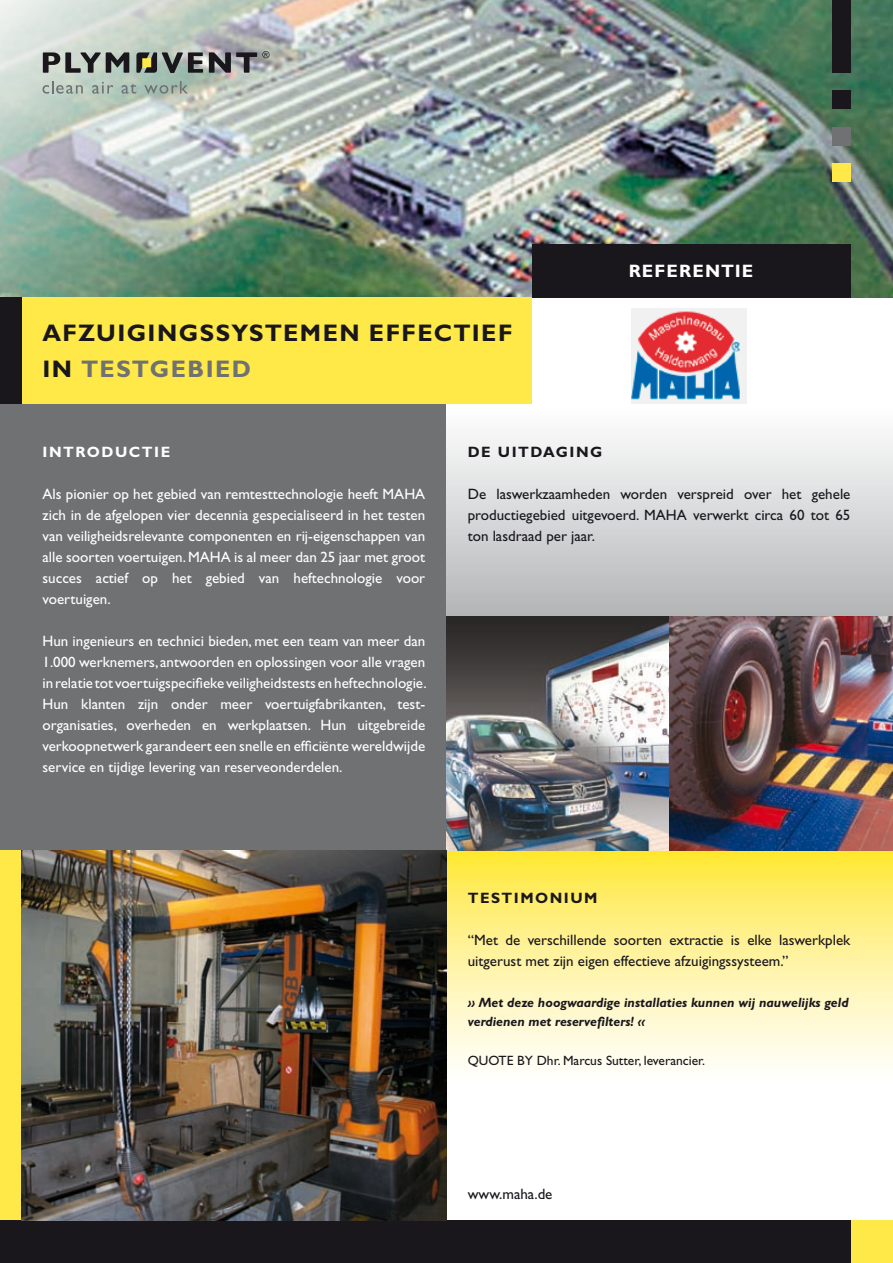
<style>
.page{position:relative;width:893px;height:1263px;background:#fff}
.page>*{position:absolute;margin:0;border:0;box-sizing:border-box;transform-origin:0 0}
.t1{font:700 24px/36px "Gill Sans Std";letter-spacing:.06em;color:#1a171c}
.t2{font:700 18px "Gill Sans Std";letter-spacing:.06em;color:#fff}
.t3{font:15px/21px "Gill Sans Std";color:#fff;text-align:justify}
.t4{font:15px/21px "Gill Sans Std";color:#1a171c;text-align:justify}
.t5{font:700 15px "Gill Sans Std";letter-spacing:.1em;color:#1a171c}
.t6{font:700 15px "Gill Sans Std";letter-spacing:.1em;color:#fff}
.t7{font:italic 700 13.5px/19.5px "Gill Sans Std";color:#1a171c}
.t8{font:13.5px "Gill Sans Std";color:#1a171c}
.s1{color:#707173}
</style>
<div class="page">
<div style="left:0;top:404px;width:446px;height:446px;background:#707173"></div>
<div style="left:446px;top:404px;width:447px;height:213px;background:linear-gradient(to bottom,#fff,#b3b5b6)"></div>
<svg style="left:446px;top:850px;width:447px;height:234px;background:#fdf2a2"></svg>
<img style="left:0;top:0;width:893px;height:298px">
<div style="left:850px;top:1220px;width:43px;height:43px;background:#ffe948"></div>
<div style="left:0;top:850px;width:21px;height:370px;background:#ffe948"></div>
<div style="left:0;top:298px;width:531px;height:106px;background:#ffe948"></div>
<div style="left:531px;top:244px;width:319px;height:54px;background:#1a171c"></div>
<div style="left:0;top:298px;width:21px;height:106px;background:#1a171c"></div>
<div style="left:0;top:1220px;width:850px;height:43px;background:#1a171c"></div>
<img style="left:446px;top:617px;width:447px;height:233px">
<img style="left:21px;top:850px;width:425px;height:370px">
<div style="left:832px;top:164px;width:18px;height:18px;background:#ffe948"></div>
<div style="left:832px;top:127px;width:18px;height:18px;background:#707173"></div>
<div style="left:832px;top:91px;width:18px;height:18px;background:#1a171c"></div>
<div style="left:832px;top:0;width:18px;height:73px;background:#1a171c"></div>
<svg style="left:43px;top:52px;width:86px;height:21px;background:#777c78"></svg>
<svg style="left:209px;top:51px;width:60px;height:22px"></svg>
<svg style="left:136px;top:52px;width:67px;height:21px"></svg>
<svg style="left:43px;top:81px;width:40px;height:13px"></svg>
<svg style="left:92px;top:82px;width:21px;height:12px"></svg>
<svg style="left:122px;top:84px;width:14px;height:10px"></svg>
<svg style="left:144px;top:81px;width:44px;height:13px"></svg>
<img style="left:631px;top:308px;width:115px;height:96px">
<h1 class="t1" style="left:43px;top:315px;width:471px">AFZUIGINGSSYSTEMEN EFFECTIEF<br>IN <span class="s1">TESTGEBIED</span></h1>
<p class="t2" style="left:629px;top:260px;width:126px">REFERENTIE</p>
<p class="t6" style="left:43px;top:443px;width:129px">I NTRODUCTIE</p>
<p class="t3" style="left:43px;top:483px;width:384px">Als pionier op het gebied van remtesttechnologie heeft MAHA zich in de afgelopen vier decennia gespecialiseerd in het testen van veiligheidsrelevante componenten en rij-eigenschappen van alle soorten voertuigen. MAHA is al meer dan 25 jaar met groot succes actief op het gebied van heftechnologie voor voertuigen.</p>
<p class="t3" style="left:43px;top:630px;width:386px">Hun ingenieurs en technici bieden, met een team van meer dan 1.000 werknemers, antwoorden en oplossingen voor alle vragen in relatie tot voertuigspecifieke veiligheidstests en heftechnologie.<br>Hun klanten zijn onder meer voertuigfabrikanten, test&shy;organisaties, overheden en werkplaatsen. Hun uitgebreide verkoopnetwerk garandeert een snelle en efficiënte wereldwijde service en tijdige levering van reserveonderdelen.</p>
<p class="t5" style="left:468px;top:443px;width:136px">DE UITDAGING</p>
<p class="t4" style="left:468px;top:483px;width:384px">De laswerkzaamheden worden verspreid over het gehele productiegebied uitgevoerd. MAHA verwerkt circa 60 tot 65 ton lasdraad per jaar.</p>
<p class="t5" style="left:468px;top:889px;width:131px">TESTIMONIUM</p>
<p class="t4" style="left:468px;top:930px;width:384px">“Met de verschillende soorten extractie is elke laswerkplek uitgerust met zijn eigen effectieve afzuigingssysteem.”</p>
<p class="t7" style="left:468px;top:992px;width:382px">» Met deze hoogwaardige installaties kunnen wij nauwelijks geld verdienen met reservefilters! «</p>
<p class="t8" style="left:468px;top:1053px;width:239px">QUOTE BY Dhr. Marcus Sutter, leverancier.</p>
<p class="t4" style="left:468px;top:1184px;width:86px">www.maha.de</p>
</div>
